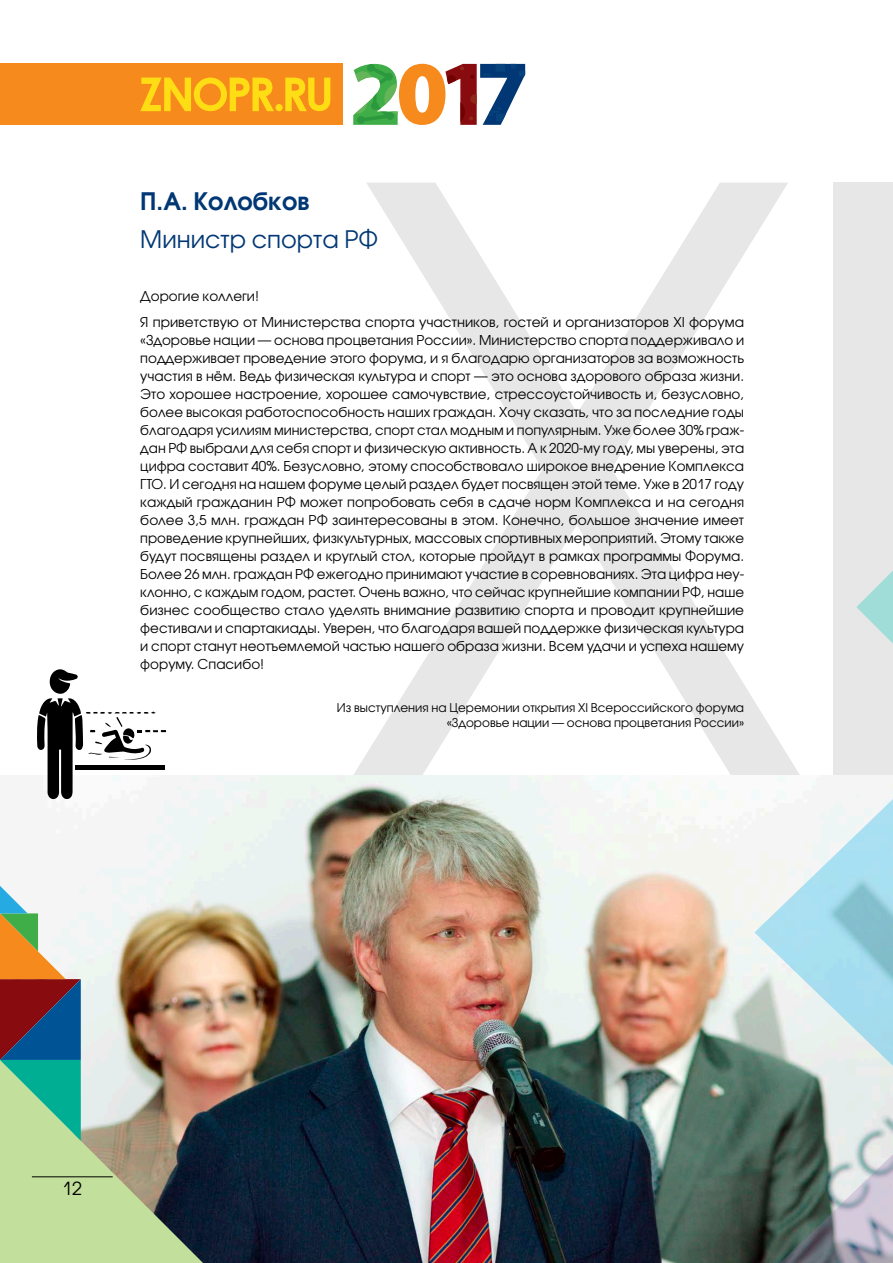
<style>
.page{position:relative;width:893px;height:1263px;background:#fff}
.page>*{position:absolute;margin:0;border:0;box-sizing:border-box;transform-origin:0 0}
.t1{font:24px "Avant Garde Gothic C";color:#003774}
.t2{font:700 24px "Avant Garde Gothic C";color:#003774}
.t3{font:18px "Avant Garde Gothic C";color:#000}
.t4{font:13.5px/18px "Avant Garde Gothic C";color:#000}
.t5{font:12px/15px "Avant Garde Gothic C";color:#000;text-align:right}
</style>
<div class="page">
<img style="left:0;top:775px;width:893px;height:488px">
<svg style="left:754px;top:799px;width:139px;height:267px"></svg>
<svg style="left:771px;top:1138px;width:122px;height:125px;background:#869092"></svg>
<div style="left:0;top:64px;width:343px;height:61px;background:#f68a1c"></div>
<svg style="left:140px;top:78px;width:190px;height:33px"></svg>
<svg style="left:353px;top:64px;width:172px;height:61px"></svg>
<svg style="left:354px;top:183px;width:446px;height:592px"></svg>
<div style="left:834px;top:183px;width:59px;height:592px;background:#e7e7e8"></div>
<img style="left:0;top:886px;width:203px;height:377px">
<svg style="left:37px;top:669px;width:129px;height:131px"></svg>
<hr style="left:32px;top:1176px;width:81px;height:1px;background:#000">
<h1 class="t2" style="left:140px;top:187px;width:171px">П.А. Колобков</h1>
<h1 class="t1" style="left:140px;top:225px;width:239px">Министр спорта РФ</h1>
<p class="t4" style="left:140px;top:282px;width:605px;line-height:26.5px">Дорогие коллеги!<br>Я приветствую от Министерства спорта участников, гостей и организаторов XI форума</p>
<p class="t4" style="left:140px;top:331px;width:605px;text-align:justify">«Здоровье нации — основа процветания России». Министерство спорта поддерживало и поддерживает проведение этого форума, и я благодарю организаторов за возможность участия в нём. Ведь физическая культура и спорт — это основа здорового образа жизни.<br>Это хорошее настроение, хорошее самочувствие, стрессоустойчивость и, безусловно, более высокая работоспособность наших граждан. Хочу сказать, что за последние годы благодаря усилиям министерства, спорт стал модным и популярным. Уже более 30% граж&shy;дан РФ выбрали для себя спорт и физическую активность. А к 2020-му году, мы уверены, эта цифра составит 40%. Безусловно, этому способствовало широкое внедрение Комплекса ГТО. И сегодня на нашем форуме целый раздел будет посвящен этой теме. Уже в 2017 году каждый гражданин РФ может попробовать себя в сдаче норм Комплекса и на сегодня более 3,5 млн. граждан РФ заинтересованы в этом. Конечно, большое значение имеет проведение крупнейших, физкультурных, массовых спортивных мероприятий. Этому также будут посвящены раздел и круглый стол, которые пройдут в рамках программы Форума.<br>Более 26 млн. граждан РФ ежегодно принимают участие в соревнованиях. Эта цифра неу&shy;клонно, с каждым годом, растет. Очень важно, что сейчас крупнейшие компании РФ, наше бизнес сообщество стало уделять внимание развитию спорта и проводит крупнейшие фестивали и спартакиады. Уверен, что благодаря вашей поддержке физическая культура и спорт станут неотъемлемой частью нашего образа жизни. Всем удачи и успеха нашему форуму. Спасибо!</p>
<p class="t5" style="left:337px;top:700px;width:409px">Из выступления на Церемонии открытия XI Всероссийского форума «Здоровье нации — основа процветания России»</p>
<h2 class="t3" style="left:62px;top:1178px;width:21px">12</h2>
</div>
